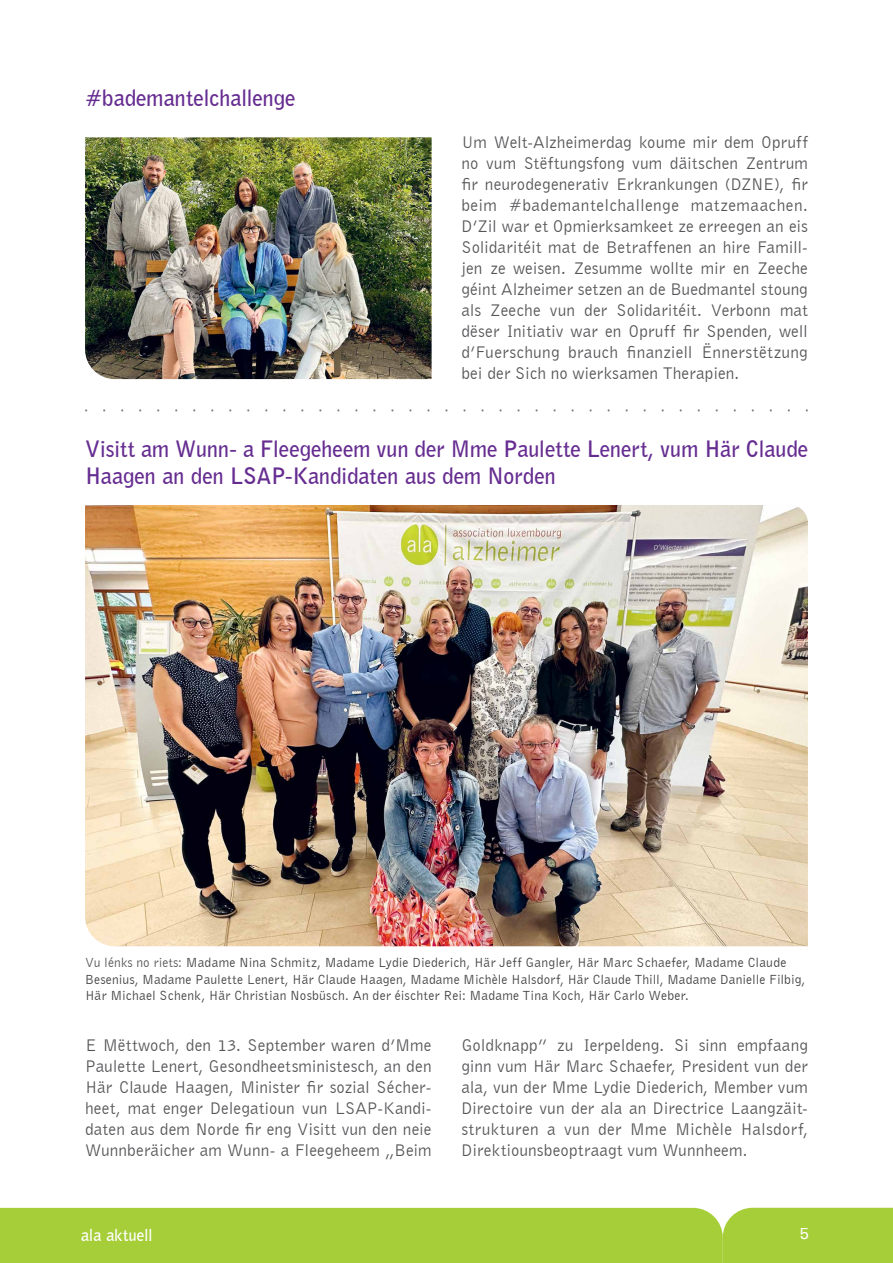
<style>
.page{position:relative;width:893px;height:1263px;background:#fff}
.page>*{position:absolute;margin:0;border:0;box-sizing:border-box;transform-origin:0 0}
.t1{font:700 22.5px/27px "Bell Gothic BT";letter-spacing:-.005em;color:#662d91}
.t2{font:17.25px/21px "Bell Gothic BT";letter-spacing:.005em;color:#565659;text-align:justify}
.t3{font:700 16.5px "Bell Gothic BT";color:#fff}
.t4{font:16.5px "Serifa";color:#fff}
.t5{font:13.5px/16.5px "Bell Gothic BT";letter-spacing:.005em;color:#414042}
.s1{color:#565659}
</style>
<div class="page">
<div style="left:0;top:1208px;width:893px;height:55px;background:#a6ce39"></div>
<svg style="left:104px;top:409px;width:686px;height:3px"></svg>
<img style="left:85px;top:137px;width:347px;height:242px">
<img style="left:85px;top:505px;width:723px;height:441px">
<h1 class="t1" style="left:85px;top:84px;width:212px">#bademantelchallenge</h1>
<p class="t2" style="left:461px;top:131px;width:348px">Um Welt-Alzheimerdag koume mir dem Opruff no vum Stëftungsfong vum däitschen Zentrum fir neurodegenerativ Erkrankungen (DZNE), fir beim #bademantelchallenge matzemaachen.<br>D’Zil war et Opmierksamkeet ze erreegen an eis Solidaritéit mat de Betraffenen an hire Famill&shy;jen ze weisen. Zesumme wollte mir en Zeeche géint Alzheimer setzen an de Buedmantel stoung als Zeeche vun der Solidaritéit. Verbonn mat dëser Initiativ war en Opruff fir Spenden, well d’Fuerschung brauch finanziell Ënnerstëtzung bei der Sich no wierksamen Therapien.</p>
<h1 class="t1" style="left:85px;top:435px;width:724px">Visitt am Wunn- a Fleegeheem vun der Mme Paulette Lenert, vum Här Claude<br>Haagen an den LSAP-Kandidaten aus dem Norden</h1>
<p class="t5" style="left:85px;top:954px;width:722px"><span class="s1">Vu lénks no riets:</span> Madame Nina Schmitz, Madame Lydie Diederich, Här Jeff Gangler, Här Marc Schaefer, Madame Claude<br>Besenius, Madame Paulette Lenert, Här Claude Haagen, Madame Michèle Halsdorf, Här Claude Thill, Madame Danielle Filbig,<br>Här Michael Schenk, Här Christian Nosbüsch. An der éischter Rei: Madame Tina Koch, Här Carlo Weber.</p>
<p class="t2" style="left:85px;top:1034px;width:348px">E Mëttwoch, den 13. September waren d’Mme Paulette Lenert, Gesondheetsministesch, an den Här Claude Haagen, Minister fir sozial Sécher&shy;heet, mat enger Delegatioun vun LSAP-Kandi&shy;daten aus dem Norde fir eng Visitt vun den neie Wunnberäicher am Wunn- a Fleegeheem „Beim</p>
<p class="t2" style="left:461px;top:1034px;width:348px">Goldknapp” zu Ierpeldeng. Si sinn empfaang ginn vum Här Marc Schaefer, President vun der ala, vun der Mme Lydie Diederich, Member vum Directoire vun der ala an Directrice Laangzäit&shy;strukturen a vun der Mme Michèle Halsdorf, Direktiounsbeoptraagt vum Wunnheem.</p>
<p class="t3" style="left:81px;top:1224px;width:73px">ala aktuell</p>
<p class="t4" style="left:800px;top:1225px;width:11px">5</p>
</div>
